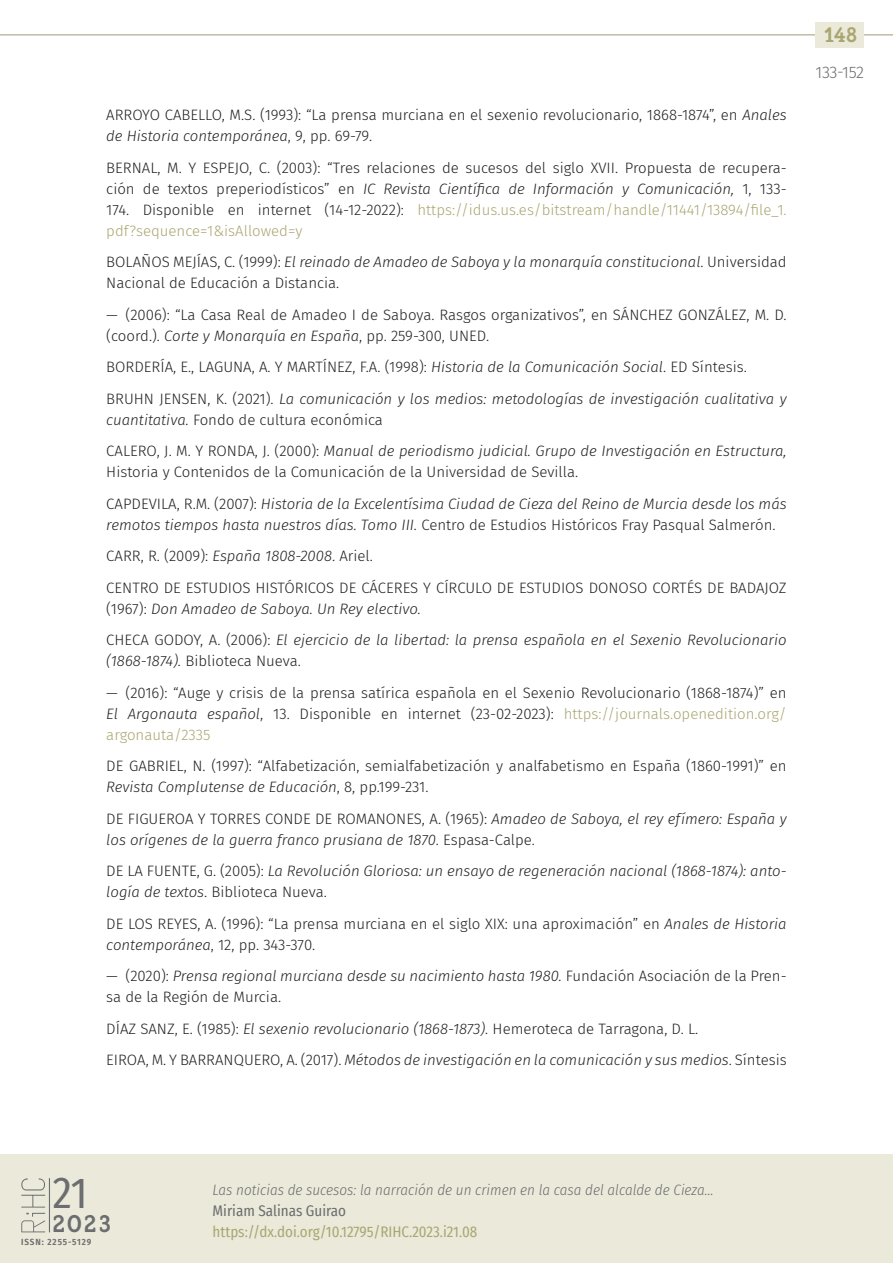
<style>
.page{position:relative;width:893px;height:1263px;background:#fff}
.page>*{position:absolute;margin:0;border:0;box-sizing:border-box;transform-origin:0 0}
.t1{font:43.2px "Fira Sans Condensed";color:#6c6d70}
.t2{font:600 24px "Gambero";color:#6c6d70}
.t3{font:600 21px "Gambero";color:#aaa671}
.t4{font:300 16.5px "Fira Sans";letter-spacing:-.025em;color:#6c6d70}
._80_bibliografía{font:300 15px/21px "Fira Sans";color:#231f20}
._80_bibliografía-2{font:italic 300 15px/21px "Fira Sans";color:#231f20}
.t5{font:italic 300 15px "Fira Sans Condensed";color:#6c6d70}
.t6{font:15px "Fira Sans Condensed";color:#aaa671}
.t7{font:15px "Fira Sans Condensed";color:#6c6d70}
.t8{font:600 9px "Fira Sans Condensed";letter-spacing:.1em;color:#6c6d70}
.s1{font-style:italic}
.s2{color:#aaa671}
.s3{font-style:normal}
</style>
<div class="page">
<hr style="left:0;top:34px;width:893px;height:1px;background:#aea385">
<div style="left:816px;top:22px;width:48px;height:26px;background:#ebeada"></div>
<div style="left:0;top:1154px;width:893px;height:109px;background:#ebeada"></div>
<hr style="left:49px;top:1178px;width:1px;height:54px;background:#6c6d70">
<svg style="left:21px;top:1178px;width:24px;height:29px"></svg>
<svg style="left:21px;top:1213px;width:24px;height:19px"></svg>
<p class="_80_bibliografía" style="left:106px;top:105px;width:682px">ARROYO CABELLO, M.S. (1993): “La prensa murciana en el sexenio revolucionario, 1868-1874”, en <span class="s1">Anales de Historia contemporánea</span>, 9, pp. 69-79.</p>
<p class="_80_bibliografía" style="left:106px;top:157px;width:682px;text-align:justify">BERNAL, M. Y ESPEJO, C. (2003): “Tres relaciones de sucesos del siglo XVII. Propuesta de recupera&shy;ción de textos preperiodísticos” en <span class="s1">IC Revista Científica de Información y Comunicación,</span> 1, 133- 174. Disponible en internet (14-12-2022): <span class="s2">https://idus.us.es/bitstream/handle/11441/13894/file_1. pdf?sequence=1&amp;isAllowed=y</span></p>
<p class="_80_bibliografía" style="left:106px;top:252px;width:682px">BOLAÑOS MEJÍAS, C. (1999): <span class="s1">El reinado de Amadeo de Saboya y la monarquía constitucional</span>. Universidad<br>Nacional de Educación a Distancia.</p>
<p class="_80_bibliografía" style="left:106px;top:304px;width:682px">— (2006): “La Casa Real de Amadeo I de Saboya. Rasgos organizativos”, en SÁNCHEZ GONZÁLEZ, M. D. (coord.). <span class="s1">Corte y Monarquía en España</span>, pp. 259-300, UNED.</p>
<p class="_80_bibliografía" style="left:106px;top:357px;width:642px">BORDERÍA, E., LAGUNA, A. Y MARTÍNEZ, F.A. (1998): <span class="s1">Historia de la Comunicación Social</span>. ED Síntesis.</p>
<p class="_80_bibliografía-2" style="left:106px;top:388px;width:682px"><span class="s3">BRUHN JENSEN, K. (2021).</span> La comunicación y los medios: metodologías de investigación cualitativa y cuantitativa. <span class="s3">Fondo de cultura económica</span></p>
<p class="_80_bibliografía" style="left:106px;top:441px;width:682px">CALERO, J. M. Y RONDA, J. (2000): <span class="s1">Manual de periodismo judicial. Grupo de Investigación en Estructura,<br></span>Historia y Contenidos de la Comunicación de la Universidad de Sevilla.</p>
<p class="_80_bibliografía-2" style="left:106px;top:493px;width:682px"><span class="s3">CAPDEVILA, R.M. (2007):</span> Historia de la Excelentísima Ciudad de Cieza del Reino de Murcia desde los más remotos tiempos hasta nuestros días. Tomo III. <span class="s3">Centro de Estudios Históricos Fray Pasqual Salmerón.</span></p>
<p class="_80_bibliografía" style="left:106px;top:546px;width:268px">CARR, R. (2009): <span class="s1">España 1808-2008</span>. Ariel.</p>
<p class="_80_bibliografía" style="left:106px;top:577px;width:682px">CENTRO DE ESTUDIOS HISTÓRICOS DE CÁCERES Y CÍRCULO DE ESTUDIOS DONOSO CORTÉS DE BADAJOZ (1967): <span class="s1">Don Amadeo de Saboya. Un Rey electivo.</span></p>
<p class="_80_bibliografía-2" style="left:106px;top:630px;width:682px"><span class="s3">CHECA GODOY, A. (2006):</span> El ejercicio de la libertad: la prensa española en el Sexenio Revolucionario (1868-1874). <span class="s3">Biblioteca Nueva.</span></p>
<p class="_80_bibliografía" style="left:106px;top:682px;width:682px;text-align:justify">— (2016): “Auge y crisis de la prensa satírica española en el Sexenio Revolucionario (1868-1874)” en <span class="s1">El Argonauta español</span>, 13. Disponible en internet (23-02-2023): <span class="s2">https://journals.openedition.org/ argonauta/2335</span></p>
<p class="_80_bibliografía" style="left:106px;top:756px;width:682px">DE GABRIEL, N. (1997): “Alfabetización, semialfabetización y analfabetismo en España (1860-1991)” en<br><span class="s1">Revista Complutense de Educación</span>, 8, pp.199-231.</p>
<p class="_80_bibliografía-2" style="left:106px;top:808px;width:682px"><span class="s3">DE FIGUEROA Y TORRES CONDE DE ROMANONES, A. (1965):</span> Amadeo de Saboya, el rey efímero: España y los orígenes de la guerra franco prusiana de 1870<span class="s3">. Espasa-Calpe.</span></p>
<p class="_80_bibliografía-2" style="left:106px;top:861px;width:682px"><span class="s3">DE LA FUENTE, G. (2005):</span> La Revolución Gloriosa: un ensayo de regeneración nacional (1868-1874): anto&shy;logía de textos<span class="s3">. Biblioteca Nueva.</span></p>
<p class="_80_bibliografía" style="left:106px;top:913px;width:682px">DE LOS REYES, A. (1996): “La prensa murciana en el siglo XIX: una aproximación” en <span class="s1">Anales de Historia contemporánea</span>, 12, pp. 343-370.</p>
<p class="_80_bibliografía" style="left:106px;top:966px;width:682px">— (2020): <span class="s1">Prensa regional murciana desde su nacimiento hasta 1980.</span> Fundación Asociación de la Pren&shy;sa de la Región de Murcia.</p>
<p class="_80_bibliografía" style="left:106px;top:1018px;width:594px">DÍAZ SANZ, E. (1985): <span class="s1">El sexenio revolucionario (1868-1873).</span> Hemeroteca de Tarragona, D. L.</p>
<p class="_80_bibliografía-2" style="left:106px;top:1050px;width:682px"><span class="s3">EIROA, M. Y BARRANQUERO, A. (2017).</span> Métodos de investigación en la comunicación y sus medios<span class="s3">. Síntesis</span></p>
<h3 class="t3" style="left:824px;top:22px;width:34px">148</h3>
<p class="t4" style="left:816px;top:60px;width:50px">133-152</p>
<h1 class="t1" style="left:53px;top:1160px;width:36px">21</h1>
<h2 class="t2" style="left:53px;top:1209px;width:60px">2023</h2>
<p class="t8" style="left:21px;top:1234px;width:71px">ISSN: 2255-5129</p>
<p class="t5" style="left:213px;top:1179px;width:503px">Las noticias de sucesos: la narración de un crimen en la casa del alcalde de Cieza…</p>
<p class="t7" style="left:213px;top:1199px;width:135px">Miriam Salinas Guirao</p>
<p class="t6" style="left:213px;top:1220px;width:266px">https://dx.doi.org/10.12795/RIHC.2023.i21.08</p>
</div>
